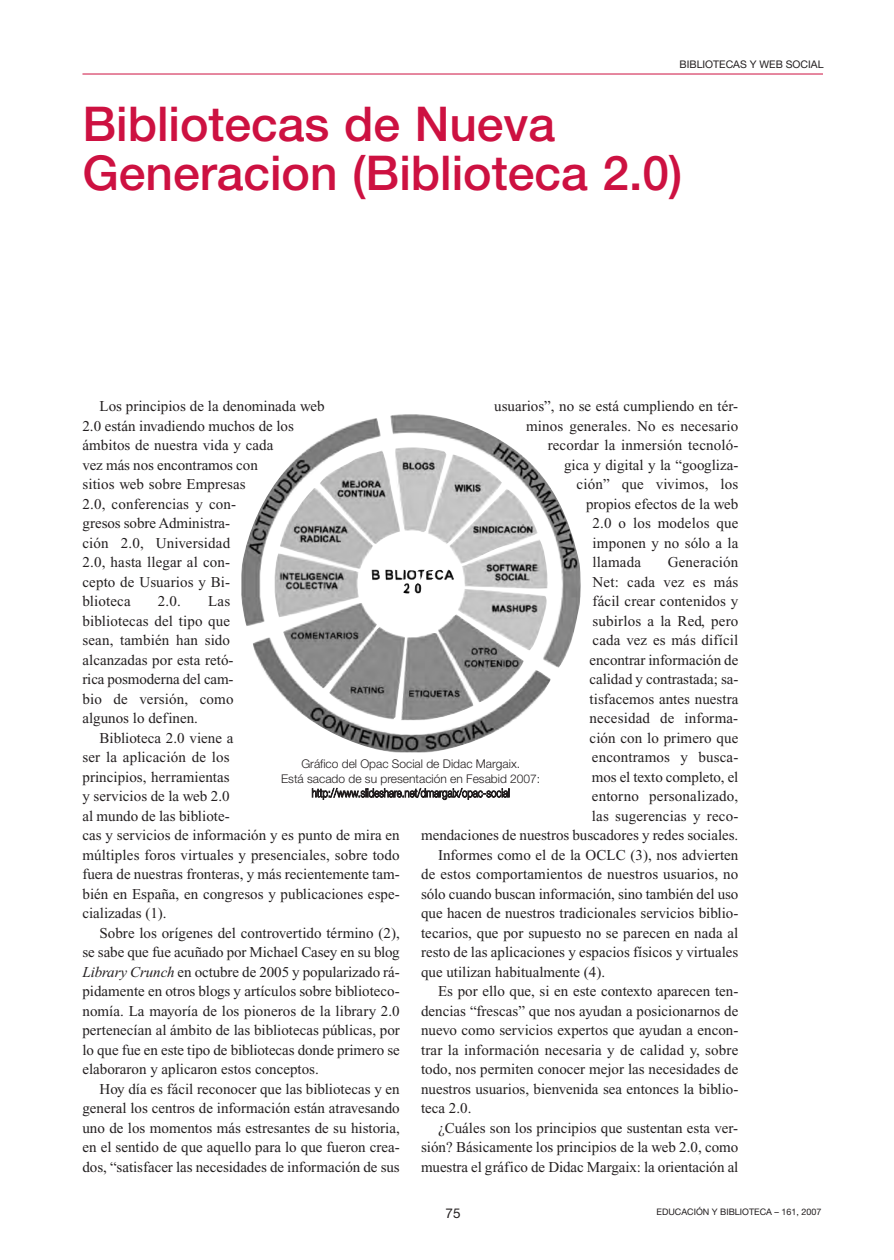
<style>
.page{position:relative;width:894px;height:1260px;background:#fff}
.page>*{position:absolute;margin:0;border:0;box-sizing:border-box;transform-origin:0 0}
.t1{font:500 48px/48px "Helvetica Neue";color:#cd1141}
.t2{font:15px/19.5px "Times New Roman";color:#231f20}
.t3{font:13.5px "Helvetica Neue";color:#231f20}
.t4{font:300 12px/14.4px "Helvetica Neue";color:#231f20;text-align:center}
.t5{font:10.5px "Helvetica Neue";color:#231f20}
.t6{font:9px "Helvetica Neue";color:#231f20}
.s1{font-style:italic}
</style>
<div class="page">
<svg style="left:82px;top:73px;width:741px;height:680px"></svg>
<p class="t5" style="left:679px;top:61px;width:145px">BIBLIOTECAS Y WEB SOCIAL</p>
<p class="t1" style="left:82px;top:105px;width:601px">Bibliotecas de Nueva<br>Generacion (Biblioteca 2.0)</p>
<p class="t2" style="left:494px;top:398px;width:245px">usuarios”, no se está cumpliendo en tér-</p>
<p class="t2" style="left:526px;top:417px;width:214px">minos generales. No es necesario</p>
<p class="t2" style="left:547px;top:437px;width:192px">recordar la inmersión tecnoló-</p>
<p class="t2" style="left:564px;top:456px;width:176px">gica y digital y la “googliza-</p>
<p class="t2" style="left:576px;top:476px;width:163px">ción” que vivimos, los</p>
<p class="t2" style="left:586px;top:495px;width:154px">propios efectos de la web</p>
<p class="t2" style="left:592px;top:515px;width:147px">2.0 o los modelos que</p>
<p class="t2" style="left:592px;top:534px;width:147px">imponen y no sólo a la</p>
<p class="t2" style="left:592px;top:554px;width:50px">llamada</p>
<p class="t2" style="left:667px;top:554px;width:72px">Generación</p>
<p class="t2" style="left:592px;top:573px;width:147px">Net: cada vez es más</p>
<p class="t2" style="left:592px;top:593px;width:147px">fácil crear contenidos y</p>
<p class="t2" style="left:592px;top:612px;width:147px">subirlos a la Red, pero</p>
<p class="t2" style="left:592px;top:632px;width:147px">cada vez es más difícil</p>
<p class="t2" style="left:589px;top:651px;width:150px">encontrar información de</p>
<p class="t2" style="left:589px;top:671px;width:150px">calidad y contrastada; sa-</p>
<p class="t2" style="left:589px;top:690px;width:150px">tisfacemos antes nuestra</p>
<p class="t2" style="left:589px;top:710px;width:150px">necesidad de informa-</p>
<p class="t2" style="left:589px;top:729px;width:150px">ción con lo primero que</p>
<p class="t2" style="left:591px;top:749px;width:148px">encontramos y busca-</p>
<p class="t2" style="left:591px;top:768px;width:148px">mos el texto completo, el</p>
<p class="t2" style="left:591px;top:788px;width:148px">entorno personalizado,</p>
<p class="t2" style="left:591px;top:807px;width:148px">las sugerencias y reco-</p>
<p class="t2" style="left:421px;top:827px;width:319px">mendaciones de nuestros buscadores y redes sociales.</p>
<p class="t2" style="left:438px;top:846px;width:302px">Informes como el de la OCLC (3), nos advierten</p>
<p class="t2" style="left:421px;top:866px;width:319px">de estos comportamientos de nuestros usuarios, no</p>
<p class="t2" style="left:421px;top:885px;width:319px">sólo cuando buscan información, sino también del uso</p>
<p class="t2" style="left:421px;top:905px;width:319px">que hacen de nuestros tradicionales servicios biblio-</p>
<p class="t2" style="left:421px;top:924px;width:319px">tecarios, que por supuesto no se parecen en nada al</p>
<p class="t2" style="left:421px;top:944px;width:319px">resto de las aplicaciones y espacios físicos y virtuales</p>
<p class="t2" style="left:421px;top:963px;width:185px">que utilizan habitualmente (4).</p>
<p class="t2" style="left:438px;top:983px;width:302px">Es por ello que, si en este contexto aparecen ten-</p>
<p class="t2" style="left:421px;top:1002px;width:319px">dencias “frescas” que nos ayudan a posicionarnos de</p>
<p class="t2" style="left:421px;top:1022px;width:319px">nuevo como servicios expertos que ayudan a encon-</p>
<p class="t2" style="left:421px;top:1041px;width:319px">trar la información necesaria y de calidad y, sobre</p>
<p class="t2" style="left:421px;top:1061px;width:319px">todo, nos permiten conocer mejor las necesidades de</p>
<p class="t2" style="left:421px;top:1080px;width:319px">nuestros usuarios, bienvenida sea entonces la biblio-</p>
<p class="t2" style="left:421px;top:1100px;width:52px">teca 2.0.</p>
<p class="t2" style="left:438px;top:1119px;width:301px">¿Cuáles son los principios que sustentan esta ver-</p>
<p class="t2" style="left:421px;top:1139px;width:319px">sión? Básicamente los principios de la web 2.0, como</p>
<p class="t2" style="left:421px;top:1158px;width:319px">muestra el gráfico de Didac Margaix: la orientación al</p>
<p class="t2" style="left:82px;top:398px;width:243px;text-indent:17px">Los principios de la denominada web<br>2.0 están invadiendo muchos de los ámbitos de nuestra vida y cada<br>vez más nos encontramos con<br>sitios web sobre Empresas<br>2.0, conferencias y con-<br>gresos sobre Administra-<br>ción 2.0, Universidad<br>2.0, hasta llegar al con-<br>cepto de Usuarios y Bi-<br>blioteca</p>
<p class="t2" style="left:158px;top:593px;width:24px">2.0.</p>
<p class="t2" style="left:208px;top:593px;width:23px">Las</p>
<p class="t2" style="left:82px;top:612px;width:149px">bibliotecas del tipo que</p>
<p class="t2" style="left:82px;top:632px;width:149px">sean, también han sido</p>
<p class="t2" style="left:82px;top:651px;width:152px">alcanzadas por esta retó-</p>
<p class="t2" style="left:82px;top:671px;width:152px">rica posmoderna del cam-</p>
<p class="t2" style="left:82px;top:690px;width:152px">bio de versión, como</p>
<p class="t2" style="left:82px;top:710px;width:117px">algunos lo definen.</p>
<p class="t2" style="left:99px;top:729px;width:135px">Biblioteca 2.0 viene a</p>
<p class="t2" style="left:82px;top:749px;width:149px">ser la aplicación de los</p>
<p class="t2" style="left:82px;top:768px;width:149px">principios, herramientas</p>
<p class="t2" style="left:82px;top:788px;width:149px">y servicios de la web 2.0</p>
<p class="t2" style="left:82px;top:807px;width:149px">al mundo de las bibliote-</p>
<p class="t2" style="left:82px;top:827px;width:319px">cas y servicios de información y es punto de mira en</p>
<p class="t2" style="left:82px;top:846px;width:319px">múltiples foros virtuales y presenciales, sobre todo</p>
<p class="t2" style="left:82px;top:866px;width:319px">fuera de nuestras fronteras, y más recientemente tam-</p>
<p class="t2" style="left:82px;top:885px;width:319px">bién en España, en congresos y publicaciones espe-</p>
<p class="t2" style="left:82px;top:905px;width:86px">cializadas (1).</p>
<p class="t2" style="left:99px;top:924px;width:302px">Sobre los orígenes del controvertido término (2),</p>
<p class="t2" style="left:82px;top:944px;width:319px">se sabe que fue acuñado por Michael Casey en su blog</p>
<p class="t2" style="left:82px;top:963px;width:319px"><span class="s1">Library Crunch</span> en octubre de 2005 y popularizado rá-</p>
<p class="t2" style="left:82px;top:983px;width:319px">pidamente en otros blogs y artículos sobre biblioteco-</p>
<p class="t2" style="left:82px;top:1002px;width:319px">nomía. La mayoría de los pioneros de la library 2.0</p>
<p class="t2" style="left:82px;top:1022px;width:319px">pertenecían al ámbito de las bibliotecas públicas, por</p>
<p class="t2" style="left:82px;top:1041px;width:318px">lo que fue en este tipo de bibliotecas donde primero se</p>
<p class="t2" style="left:82px;top:1061px;width:238px">elaboraron y aplicaron estos conceptos.</p>
<p class="t2" style="left:99px;top:1080px;width:302px">Hoy día es fácil reconocer que las bibliotecas y en</p>
<p class="t2" style="left:82px;top:1100px;width:319px">general los centros de información están atravesando</p>
<p class="t2" style="left:82px;top:1119px;width:319px">uno de los momentos más estresantes de su historia,</p>
<p class="t2" style="left:82px;top:1139px;width:319px">en el sentido de que aquello para lo que fueron crea-</p>
<p class="t2" style="left:82px;top:1158px;width:319px">dos, “satisfacer las necesidades de información de sus</p>
<p class="t4" style="left:281px;top:758px;width:260px">Gráfico del Opac Social de Didac Margaix.<br>Está sacado de su presentación en Fesabid 2007: http://www.slideshare.net/dmargaix/opac-social</p>
<p class="t3" style="left:445px;top:1208px;width:16px">75</p>
<p class="t6" style="left:656px;top:1208px;width:166px">EDUCACIÓN Y BIBLIOTECA – 161, 2007</p>
</div>
